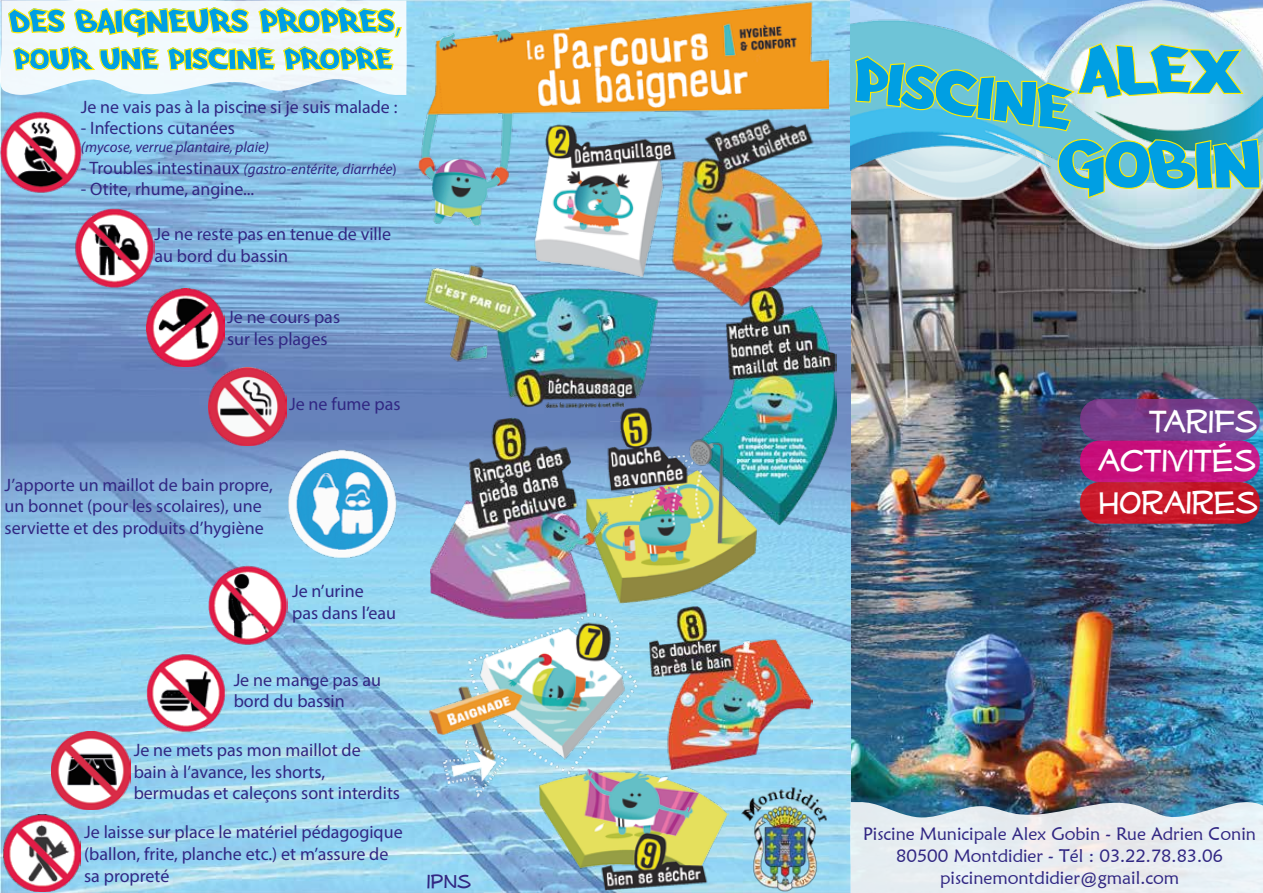
<style>
.page{position:relative;width:1263px;height:893px;background:#fff}
.page>*{position:absolute;margin:0;border:0;box-sizing:border-box;transform-origin:0 0}
.t1{font:78.9px/94.8px "Arfmoochikncheez";color:#009fe3}
.t2{font:71.85px "Arfmoochikncheez";color:#009fe3}
.t3{font:38.85px/40.7px "Mufferaw";color:#fff;text-align:justify}
.t4{font:37.95px "Arfmoochikncheez";color:#009fe3}
.t5{font:34.8px "Arfmoochikncheez";color:#009fe3}
.t6{font:24.15px "Mufferaw";color:#312783}
.t7{font:18px/21.6px "Myriad Pro";color:#312783}
.t8{font:18px/21.6px "Maiandra GD";color:#312783;text-align:center}
.t9{font:italic 15px "Myriad Pro";color:#312783}
.s1{font-family:"Myriad Pro"}
.s2{font-style:normal;font-size:18px}
.s3{font-style:normal}
</style>
<div class="page">
<img style="left:0;top:0;width:1263px;height:893px">
<img style="left:852px;top:188px;width:181px;height:11px">
<svg style="left:850px;top:802px;width:413px;height:91px;background:#d9e2e8"></svg>
<svg style="left:1080px;top:399px;width:180px;height:42px;background:#76408d"></svg>
<div style="left:1080px;top:441px;width:180px;height:41px;background:#c71281;border-radius:20px"></div>
<div style="left:1080px;top:482px;width:180px;height:42px;background:#c61829;border-radius:20px"></div>
<img style="left:419px;top:0;width:409px;height:228px">
<img style="left:424px;top:264px;width:236px;height:158px">
<img style="left:532px;top:121px;width:116px;height:162px">
<img style="left:648px;top:110px;width:197px;height:208px">
<img style="left:701px;top:287px;width:136px;height:238px">
<img style="left:585px;top:406px;width:173px;height:197px">
<img style="left:430px;top:418px;width:180px;height:182px">
<img style="left:424px;top:600px;width:215px;height:204px">
<img style="left:648px;top:605px;width:165px;height:165px">
<img style="left:538px;top:767px;width:190px;height:124px">
<img style="left:0;top:109px;width:83px;height:85px">
<svg style="left:0;top:0;width:407px;height:95px"></svg>
<img style="left:208px;top:564px;width:80px;height:83px">
<img style="left:288px;top:446px;width:111px;height:117px">
<img style="left:3px;top:814px;width:78px;height:77px">
<img style="left:147px;top:652px;width:79px;height:82px">
<img style="left:73px;top:208px;width:81px;height:80px">
<img style="left:147px;top:288px;width:78px;height:78px">
<img style="left:738px;top:785px;width:92px;height:108px">
<img style="left:209px;top:368px;width:77px;height:77px">
<img style="left:52px;top:731px;width:79px;height:79px">
<img style="left:1033px;top:188px;width:230px;height:61px">
<img style="left:850px;top:0;width:413px;height:188px">
<svg style="left:854px;top:42px;width:391px;height:90px;background:#9cd3d3"></svg>
<svg style="left:1057px;top:138px;width:204px;height:139px;background:#84a19f"></svg>
<h3 class="t4" style="left:10px;top:5px;width:394px">DES BAIGNEURS PROPRES<span class="s1">,</span></h3>
<h3 class="t5" style="left:13px;top:44px;width:380px">POUR UNE PISCINE PROPRE</h3>
<p class="t7" style="left:81px;top:95px;width:318px">Je ne vais pas à la piscine si je suis malade :</p>
<p class="t7" style="left:81px;top:117px;width:155px">- Infections cutanées</p>
<p class="t9" style="left:81px;top:138px;width:190px">(mycose, verrue plantaire, plaie)</p>
<p class="t9" style="left:81px;top:159px;width:317px"><span class="s2">- Troubles intestinaux</span> (gastro-entérite, diarrhée<span class="s3">)</span></p>
<p class="t7" style="left:81px;top:178px;width:175px">- Otite, rhume, angine...</p>
<p class="t7" style="left:155px;top:223px;width:238px">Je ne reste pas en tenue de ville au bord du bassin</p>
<p class="t7" style="left:227px;top:306px;width:114px">Je ne cours pas sur les plages</p>
<p class="t7" style="left:289px;top:393px;width:113px">Je ne fume pas</p>
<p class="t7" style="left:5px;top:474px;width:270px">J’apporte un maillot de bain propre, un bonnet (pour les scolaires), une serviette et des produits d’hygiène</p>
<p class="t7" style="left:292px;top:580px;width:105px">Je n’urine<br>pas dans l’eau</p>
<p class="t7" style="left:234px;top:669px;width:149px">Je ne mange pas au bord du bassin</p>
<p class="t7" style="left:134px;top:739px;width:268px">Je ne mets pas mon maillot de<br>bain à l’avance, les shorts, bermudas et caleçons sont interdits</p>
<p class="t7" style="left:84px;top:821px;width:320px">Je laisse sur place le matériel pédagogique (ballon, frite, planche etc.) et m’assure de sa propreté</p>
<h3 class="t6" style="left:427px;top:869px;width:46px">ipns</h3>
<h1 class="t1" style="left:1058px;top:22px;width:204px">ALEX<br>GOBIN</h1>
<h2 class="t2" style="left:857px;top:48px;width:221px;rotate:8deg">PISCINE</h2>
<h3 class="t3" style="left:1098px;top:400px;width:161px;text-indent:51px">tarifs activités horaires</h3>
<p class="t8" style="left:863px;top:823px;width:394px">Piscine Municipale Alex Gobin - Rue Adrien Conin<br>80500 Montdidier - Tél : 03.22.78.83.06 piscinemontdidier@gmail.com</p>
</div>
